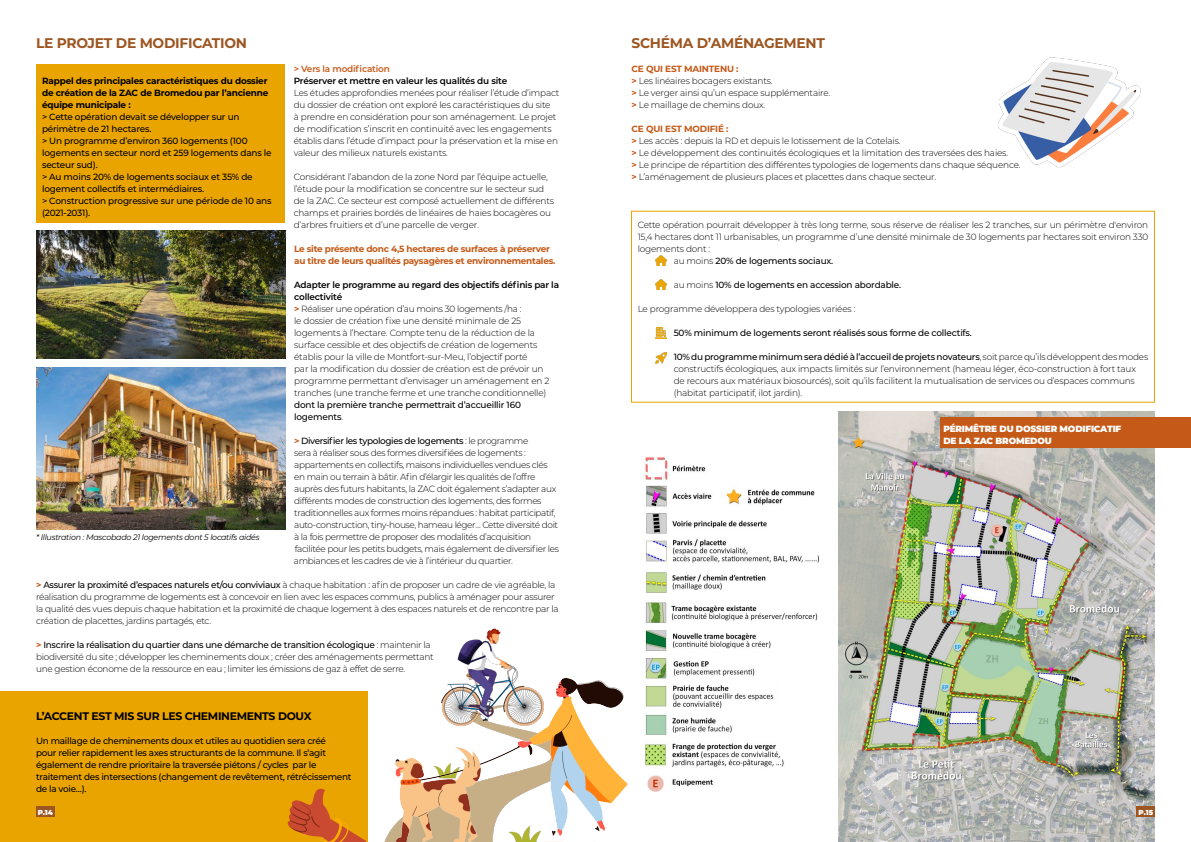
<style>
.page{position:relative;width:1191px;height:842px;background:#fff}
.page>*{position:absolute;margin:0;border:0;box-sizing:border-box;transform-origin:0 0}
.t1{font:700 14px "Montserrat";letter-spacing:-.02em;color:#9d5621}
.t2{font:700 11px "Montserrat";letter-spacing:-.03em;color:#000}
.t3{font:300 9px/12px "Montserrat";letter-spacing:-.02em;color:#000}
.t4{font:500 9px/12px "Montserrat";letter-spacing:-.02em;color:#000}
.t5{font:300 9px/12px "Montserrat";letter-spacing:-.04em;color:#000}
.t6{font:700 9px/12px "Montserrat";letter-spacing:-.02em;color:#000;text-align:justify}
.t7{font:700 9px/12px "Montserrat";letter-spacing:-.03em;color:#c55917}
.t8{font:900 9px/12px "Montserrat";letter-spacing:-.02em;color:#fff}
.t9{font:600 9px "Montserrat";letter-spacing:-.02em;color:#000}
.t10{font:600 9px "Montserrat";letter-spacing:-.02em;color:#c55917}
.t11{font:italic 8px "Montserrat";letter-spacing:-.03em;color:#000}
.t12{font:900 7.2px "Montserrat";color:#fff}
.s1{font-weight:600}
.s2{font-weight:700;color:#c55917}
.s3{font-weight:300}
.s4{font-weight:500}
</style>
<div class="page">
<img style="left:838px;top:411px;width:317px;height:431px">
<div style="left:0;top:692px;width:368px;height:150px;background:#e9a400"></div>
<div style="left:36px;top:806px;width:19px;height:10px;background:#9d5621"></div>
<div style="left:1136px;top:806px;width:19px;height:10px;background:#9d5621"></div>
<div style="left:36px;top:64px;width:249px;height:158px;background:#e9a400"></div>
<img style="left:36px;top:230px;width:250px;height:129px">
<img style="left:36px;top:368px;width:250px;height:162px">
<img style="left:457px;top:628px;width:62px;height:50px">
<img style="left:997px;top:57px;width:144px;height:111px">
<svg style="left:655px;top:255px;width:11px;height:11px"></svg>
<svg style="left:655px;top:279px;width:11px;height:11px"></svg>
<svg style="left:655px;top:328px;width:11px;height:10px"></svg>
<svg style="left:655px;top:352px;width:11px;height:11px"></svg>
<div style="left:940px;top:417px;width:251px;height:31px;background:#c55917"></div>
<img style="left:645px;top:602px;width:173px;height:133px">
<img style="left:644px;top:456px;width:176px;height:137px">
<img style="left:645px;top:743px;width:139px;height:49px">
<div style="left:780px;top:665px;width:52px;height:75px;background:#fff"></div>
<svg style="left:287px;top:788px;width:80px;height:54px"></svg>
<img style="left:395px;top:678px;width:233px;height:164px">
<h1 class="t1" style="left:36px;top:33px;width:213px">LE PROJET DE MODIFICATION</h1>
<p class="t10" style="left:294px;top:62px;width:98px">&gt; Vers la modification</p>
<p class="t9" style="left:294px;top:74px;width:215px">Préserver et mettre en valeur les qualités du site</p>
<p class="t3" style="left:294px;top:87px;width:267px">Les études approfondies menées pour réaliser l’étude d’impact du dossier de création ont exploré les caractéristiques du site<br>à prendre en considération pour son aménagement. Le projet de modification s’inscrit en continuité avec les engagements établis dans l’étude d’impact pour la préservation et la mise en valeur des milieux naturels existants.</p>
<p class="t3" style="left:294px;top:171px;width:262px">Considérant l’abandon de la zone Nord par l’équipe actuelle, l’étude pour la modification se concentre sur le secteur sud de la ZAC. Ce secteur est composé actuellement de différents champs et prairies bordés de linéaires de haies bocagères ou d’arbres fruitiers et d’une parcelle de verger.</p>
<p class="t7" style="left:294px;top:242px;width:263px">Le site présente donc 4,5 hectares de surfaces à préserver au titre de leurs qualités paysagères et environnementales.</p>
<p class="t3" style="left:294px;top:278px;width:266px"><span class="s1">Adapter le programme au regard des objectifs définis par la collectivité<br></span><span class="s2">&gt;</span> Réaliser une opération d’au moins 30 logements /ha :<br>le dossier de création fixe une densité minimale de 25 logements à l’hectare. Compte tenu de la réduction de la surface cessible et des objectifs de création de logements établis pour la ville de Montfort-sur-Meu, l’objectif porté<br>par la modification du dossier de création est de prévoir un programme permettant d’envisager un aménagement en 2 tranches (une tranche ferme et une tranche conditionnelle)</p>
<p class="t4" style="left:294px;top:398px;width:228px">dont la première tranche permettrait d’accueillir 160 logements<span class="s3">.</span></p>
<p class="t5" style="left:294px;top:434px;width:266px"><span class="s2">&gt;</span> <span class="s4">Diversifier les typologies de logements</span> : le programme<br>sera à réaliser sous des formes diversifiées de logements : appartements en collectifs, maisons individuelles vendues clés en main ou terrain à bâtir. Afin d’élargir les qualités de l’offre auprès des futurs habitants, la ZAC doit également s’adapter aux différents modes de construction des logements, des formes traditionnelles aux formes moins répandues : habitat participatif, auto-construction, tiny-house, hameau léger… Cette diversité doit à la fois permettre de proposer des modalités d’acquisition facilitée pour les petits budgets, mais également de diversifier les ambiances et les cadres de vie à l’intérieur du quartier.</p>
<p class="t3" style="left:36px;top:578px;width:524px"><span class="s2">&gt;</span> <span class="s4">Assurer la proximité d’espaces naturels et/ou conviviaux</span> à chaque habitation : afin de proposer un cadre de vie agréable, la réalisation du programme de logements est à concevoir en lien avec les espaces communs, publics à aménager pour assurer la qualité des vues depuis chaque habitation et la proximité de chaque logement à des espaces naturels et de rencontre par la création de placettes, jardins partagés, etc.</p>
<p class="t3" style="left:36px;top:638px;width:399px"><span class="s2">&gt;</span> <span class="s4">Inscrire la réalisation du quartier dans une démarche de transition écologique</span> : maintenir la biodiversité du site ; développer les cheminements doux ; créer des aménagements permettant une gestion économe de la ressource en eau ; limiter les émissions de gaz à effet de serre.</p>
<p class="t6" style="left:42px;top:74px;width:228px">Rappel des principales caractéristiques du dossier de création de la ZAC de Bromedou par l’ancienne équipe municipale :</p>
<p class="t4" style="left:42px;top:110px;width:231px">&gt; Cette opération devait se développer sur un périmètre de 21 hectares.<br>&gt; Un programme d’environ 360 logements (100 logements en secteur nord et 259 logements dans le secteur sud).<br>&gt; Au moins 20% de logements sociaux et 35% de logement collectifs et intermédiaires.<br>&gt; Construction progressive sur une période de 10 ans (2021-2031).</p>
<p class="t11" style="left:36px;top:532px;width:225px">* Illustration : Mascobado 21 logements dont 5 locatifs aidés</p>
<p class="t2" style="left:36px;top:708px;width:277px">L’ACCENT EST MIS SUR LES CHEMINEMENTS DOUX</p>
<p class="t4" style="left:36px;top:734px;width:317px">Un maillage de cheminements doux et utiles au quotidien sera créé<br>pour relier rapidement les axes structurants de la commune. Il s’agit également de rendre prioritaire la traversée piétons / cycles par le traitement des intersections (changement de revêtement, rétrécissement de la voie…).</p>
<h1 class="t1" style="left:631px;top:33px;width:195px">SCHÉMA D’AMÉNAGEMENT</h1>
<p class="t3" style="left:631px;top:63px;width:200px"><span class="s2">CE QUI EST MAINTENU :<br>&gt;</span> Les linéaires bocagers existants.<br><span class="s2">&gt;</span> Le verger ainsi qu’un espace supplémentaire. <span class="s2">&gt;</span> Le maillage de chemins doux.</p>
<p class="t3" style="left:631px;top:123px;width:390px"><span class="s2">CE QUI EST MODIFIÉ :<br>&gt;</span> Les accès : depuis la RD et depuis le lotissement de la Cotelais.<br><span class="s2">&gt;</span> Le développement des continuités écologiques et la limitation des traversées des haies.<br><span class="s2">&gt;</span> Le principe de répartition des différentes typologies de logements dans chaque séquence. <span class="s2">&gt;</span> L’aménagement de plusieurs places et placettes dans chaque secteur.</p>
<p class="t3" style="left:637px;top:219px;width:512px">Cette opération pourrait développer à très long terme, sous réserve de réaliser les 2 tranches, sur un périmètre d'environ</p>
<p class="t3" style="left:637px;top:231px;width:512px">15,4 hectares dont 11 urbanisables, un programme d’une densité minimale de 30 logements par hectares soit environ 330</p>
<p class="t3" style="left:637px;top:243px;width:74px">logements dont :</p>
<p class="t4" style="left:673px;top:254px;width:161px"><span class="s3">au moins</span> 20% de logements sociaux.</p>
<p class="t4" style="left:673px;top:278px;width:229px"><span class="s3">au moins</span> 10% de logements en accession abordable.</p>
<p class="t3" style="left:637px;top:303px;width:219px">Le programme développera des typologies variées :</p>
<p class="t4" style="left:673px;top:326px;width:300px">50% minimum de logements seront réalisés sous forme de collectifs.</p>
<p class="t3" style="left:673px;top:351px;width:476px"><span class="s4">10% du programme minimum sera dédié à l’accueil de projets novateurs</span>, soit parce qu’ils développent des modes constructifs écologiques, aux impacts limités sur l’environnement (hameau léger, éco-construction à fort taux de recours aux matériaux biosourcés), soit qu’ils facilitent la mutualisation de services ou d’espaces communs (habitat participatif, ilot jardin).</p>
<p class="t8" style="left:943px;top:422px;width:179px">PÉRIMÊTRE DU DOSSIER MODIFICATIF<br>DE LA ZAC BROMEDOU</p>
<p class="t12" style="left:38px;top:807px;width:17px">P.14</p>
<p class="t12" style="left:1138px;top:807px;width:16px">P.15</p>
</div>
